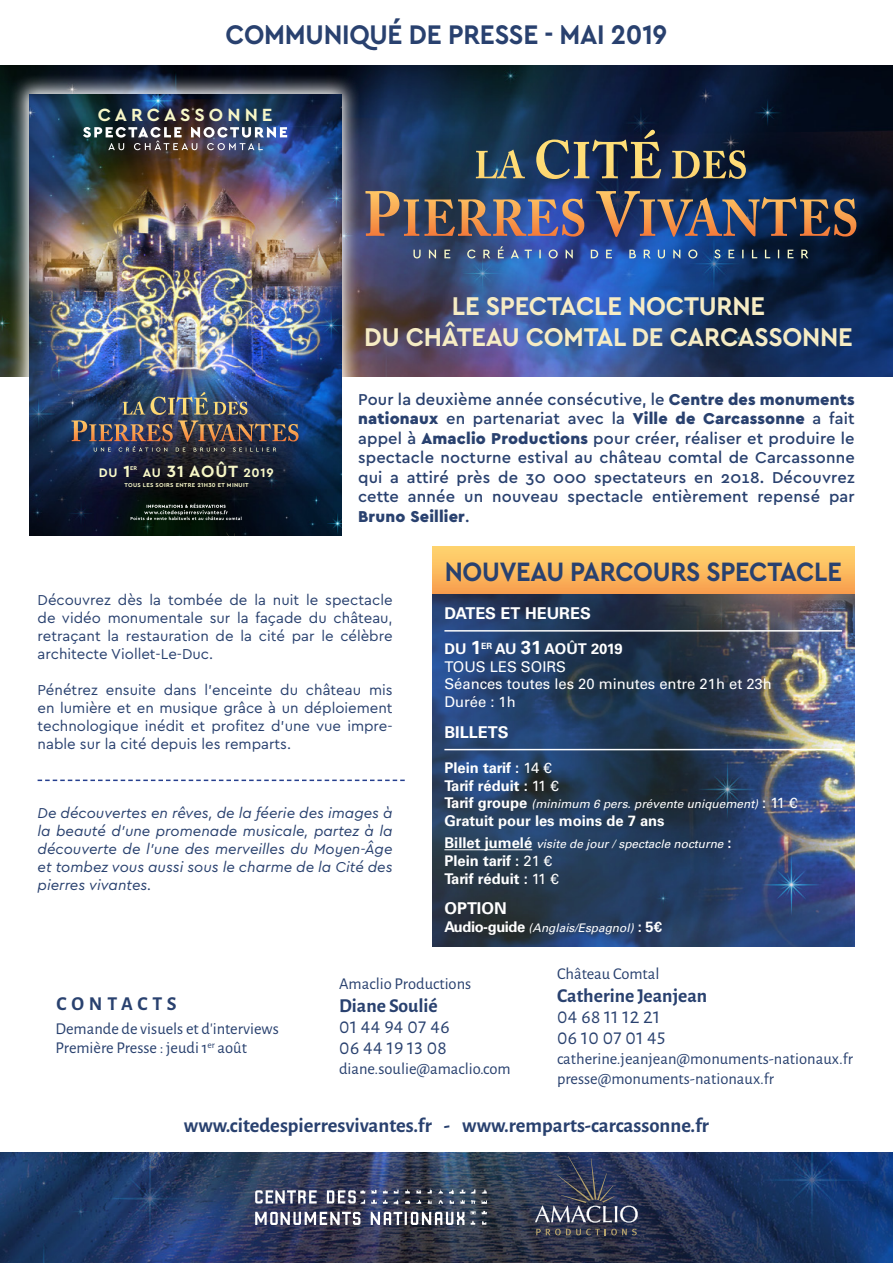
<style>
.page{position:relative;width:893px;height:1263px;background:#fff}
.page>*{position:absolute;margin:0;border:0;box-sizing:border-box;transform-origin:0 0}
.t1{font:700 28.2px "Cera PRO";letter-spacing:-.01em;color:#29416f;scale:.93 1}
.t2{font:700 27.9px "Cera PRO";letter-spacing:-.01em;color:#29416f;scale:.91 1}
.t3{font:700 26.85px "Cera PRO";letter-spacing:-.01em;color:#f6ecc4;scale:.95 1}
.t4{font:700 20.7px "Alegreya Sans";color:#29416f}
.t5{font:19.65px "Alegreya Sans";letter-spacing:.015em;color:#29416f}
.t6{font:700 19.65px "Alegreya Sans";color:#29416f}
.t7{font:700 19.65px "Alegreya Sans";letter-spacing:.24em;color:#29416f}
.t8{font:700 18.45px "Cera PRO";letter-spacing:.215em;color:#f7f7c7}
.t9{font:500 16.5px/19.5px "Cera PRO";letter-spacing:.01em;color:#29416f;text-align:justify}
.t10{font:16.5px "Alegreya Sans";color:#29416f}
.t11{font:700 16.2px "Univers";color:#fff}
.t12{font:15px/18px "Cera PRO";color:#29416f;text-align:justify}
.t13{font:italic 15px/18px "Cera PRO";color:#29416f;text-align:justify}
.t14{font:700 14.7px "Univers";color:#fff}
.t15{font:14.7px "Univers";color:#fff}
.t16{font:700 12.9px "Cera PRO";letter-spacing:.05em;color:#f7f7c7}
.t17{font:italic 11.85px "Univers";color:#fff}
.t18{font:700 6px "Cera PRO";letter-spacing:.05em;color:#f7f7c7}
.t19{font:700 5.85px "Cera PRO";color:#f7f7c7}
.s1{font-size:17.1px}
.s2{font-weight:900}
.s3{font-size:18.75px}
.s4{font-weight:400}
.s5{font-weight:700;font-style:normal;font-size:14.7px}
.s6{font-style:normal;font-size:14.7px}
</style>
<div class="page">
<img style="left:432px;top:594px;width:422px;height:352px">
<img style="left:0;top:66px;width:893px;height:310px">
<hr style="left:444px;top:849px;width:88px;height:1px;background:#fff">
<hr style="left:444px;top:630px;width:398px;height:2px;background:#fff">
<hr style="left:444px;top:749px;width:398px;height:1px;background:#fff">
<img style="left:0;top:1152px;width:893px;height:111px">
<svg style="left:535px;top:1156px;width:103px;height:66px;background:#3d4660"></svg>
<svg style="left:536px;top:1229px;width:101px;height:6px"></svg>
<svg style="left:471px;top:1189px;width:4px;height:4px"></svg>
<svg style="left:428px;top:1189px;width:4px;height:4px"></svg>
<svg style="left:450px;top:1200px;width:4px;height:4px"></svg>
<svg style="left:438px;top:1200px;width:5px;height:4px"></svg>
<svg style="left:416px;top:1200px;width:5px;height:4px"></svg>
<svg style="left:460px;top:1188px;width:5px;height:5px"></svg>
<svg style="left:482px;top:1189px;width:5px;height:4px"></svg>
<svg style="left:482px;top:1221px;width:4px;height:4px"></svg>
<svg style="left:482px;top:1211px;width:5px;height:3px"></svg>
<svg style="left:470px;top:1211px;width:6px;height:3px"></svg>
<svg style="left:371px;top:1189px;width:6px;height:4px"></svg>
<svg style="left:416px;top:1189px;width:5px;height:4px"></svg>
<svg style="left:405px;top:1189px;width:5px;height:4px"></svg>
<svg style="left:405px;top:1200px;width:5px;height:4px"></svg>
<svg style="left:394px;top:1189px;width:5px;height:4px"></svg>
<svg style="left:460px;top:1199px;width:5px;height:5px"></svg>
<svg style="left:438px;top:1189px;width:5px;height:4px"></svg>
<svg style="left:383px;top:1199px;width:15px;height:5px"></svg>
<svg style="left:471px;top:1200px;width:16px;height:4px"></svg>
<svg style="left:471px;top:1220px;width:4px;height:5px"></svg>
<svg style="left:449px;top:1189px;width:5px;height:5px"></svg>
<svg style="left:428px;top:1199px;width:4px;height:5px"></svg>
<svg style="left:383px;top:1190px;width:5px;height:3px"></svg>
<svg style="left:371px;top:1199px;width:6px;height:5px"></svg>
<svg style="left:327px;top:1190px;width:38px;height:14px"></svg>
<svg style="left:255px;top:1190px;width:62px;height:13px"></svg>
<svg style="left:371px;top:1212px;width:93px;height:13px"></svg>
<svg style="left:255px;top:1212px;width:105px;height:13px"></svg>
<img style="left:9px;top:74px;width:352px;height:462px">
<img style="left:29px;top:94px;width:312px;height:441px">
<img style="left:83px;top:127px;width:204px;height:23px">
<svg style="left:131px;top:504px;width:110px;height:16px;background:#323d37"></svg>
<svg style="left:226px;top:532px;width:10px;height:3px"></svg>
<img style="left:72px;top:392px;width:204px;height:60px">
<img style="left:365px;top:191px;width:432px;height:46px">
<svg style="left:536px;top:130px;width:125px;height:49px;background:#4f5455"></svg>
<img style="left:413px;top:246px;width:395px;height:12px">
<svg style="left:38px;top:779px;width:367px;height:2px"></svg>
<div style="left:432px;top:547px;width:422px;height:47px;background:linear-gradient(to bottom,#ffd670,#f89e4d)"></div>
<p class="t1" style="left:226px;top:16px;width:476px">COMMUNIQUÉ DE PRESSE - MAI 2019</p>
<p class="t8" style="left:98px;top:103px;width:176px">CARCASSONNE</p>
<p class="t16" style="left:99px;top:464px;width:33px">DU <span class="s1">1</span></p>
<p class="t19" style="left:130px;top:464px;width:9px">ER</p>
<p class="t16" style="left:143px;top:464px;width:132px">AU <span class="s1">31 AOÛT</span> 2019</p>
<p class="t18" style="left:124px;top:481px;width:126px">TOUS LES SOIRS ENTRE 21H30 ET MINUIT</p>
<p class="t3" style="left:452px;top:288px;width:331px">LE SPECTACLE NOCTURNE</p>
<p class="t3" style="left:364px;top:319px;width:516px">DU CHÂTEAU COMTAL DE CARCASSONNE</p>
<p class="t9" style="left:358px;top:389px;width:498px">Pour la deuxième année consécutive, le <span class="s2">Centre des monuments nationaux</span> en partenariat avec la <span class="s2">Ville de Carcassonne</span> a fait appel à <span class="s2">Amaclio Productions</span> pour créer, réaliser et produire le spectacle nocturne estival au château comtal de Carcassonne qui a attiré près de 30 000 spectateurs en 2018. Découvrez cette année un nouveau spectacle entièrement repensé par <span class="s2">Bruno Seillier</span>.</p>
<p class="t2" style="left:445px;top:553px;width:438px">NOUVEAU PARCOURS SPECTACLE</p>
<p class="t12" style="left:38px;top:590px;width:357px">Découvrez dès la tombée de la nuit le spectacle de vidéo monumentale sur la façade du château, retraçant la restauration de la cité par le célèbre architecte Viollet-Le-Duc.</p>
<p class="t12" style="left:38px;top:680px;width:357px">Pénétrez ensuite dans l’enceinte du château mis en lumière et en musique grâce à un déploiement technologique inédit et profitez d’une vue impre&shy;nable sur la cité depuis les remparts.</p>
<p class="t13" style="left:38px;top:803px;width:357px">De découvertes en rêves, de la féerie des images à la beauté d’une promenade musicale, partez à la découverte de l’une des merveilles du Moyen-Âge et tombez vous aussi sous le charme de la Cité des pierres vivantes.</p>
<p class="t11" style="left:444px;top:604px;width:148px">DATES ET HEURES</p>
<p class="t14" style="left:444px;top:640px;width:180px">DU <span class="s3">1</span><sup>ER</sup> AU <span class="s3">31</span> AOÛT 2019</p>
<p class="t15" style="left:444px;top:658px;width:123px">TOUS LES SOIRS</p>
<p class="t15" style="left:444px;top:675px;width:329px">Séances toutes les 20 minutes entre 21h et 23h</p>
<p class="t15" style="left:444px;top:693px;width:73px">Durée : 1h</p>
<p class="t11" style="left:444px;top:722px;width:66px">BILLETS</p>
<p class="t14" style="left:444px;top:759px;width:109px">Plein tarif : <span class="s4">14 €</span></p>
<p class="t14" style="left:444px;top:777px;width:116px">Tarif réduit : <span class="s4">11 €</span></p>
<p class="t17" style="left:444px;top:797px;width:354px"><span class="s5">Tarif groupe</span> (minimum 6 pers. prévente uniquement) <span class="s6">: 11 €</span></p>
<p class="t14" style="left:444px;top:812px;width:222px">Gratuit pour les moins de 7 ans</p>
<p class="t17" style="left:444px;top:837px;width:289px"><span class="s5">Billet jumelé</span> visite de jour / spectacle nocturne <span class="s5">:</span></p>
<p class="t14" style="left:444px;top:852px;width:109px">Plein tarif : <span class="s4">21 €</span></p>
<p class="t14" style="left:444px;top:870px;width:116px">Tarif réduit : <span class="s4">11 €</span></p>
<p class="t11" style="left:444px;top:899px;width:64px">OPTION</p>
<p class="t17" style="left:444px;top:921px;width:219px"><span class="s5">Audio-guide</span> (Anglais/Espagnol) <span class="s5">: 5€</span></p>
<p class="t10" style="left:557px;top:962px;width:104px">Château Comtal</p>
<p class="t6" style="left:557px;top:982px;width:152px">Catherine Jeanjean</p>
<p class="t5" style="left:557px;top:1004px;width:105px">04 68 11 12 21</p>
<p class="t5" style="left:557px;top:1025px;width:110px">06 10 07 01 45</p>
<p class="t10" style="left:557px;top:1048px;width:297px">catherine.jeanjean@monuments-nationaux.fr</p>
<p class="t10" style="left:557px;top:1067px;width:219px">presse@monuments-nationaux.fr</p>
<p class="t4" style="left:184px;top:1110px;width:527px">www.citedespierresvivantes.fr - www.remparts-carcassonne.fr</p>
<p class="t10" style="left:339px;top:972px;width:134px">Amaclio Productions</p>
<p class="t6" style="left:339px;top:992px;width:100px">Diane Soulié</p>
<p class="t5" style="left:339px;top:1014px;width:112px">01 44 94 07 46</p>
<p class="t5" style="left:339px;top:1035px;width:109px">06 44 19 13 08</p>
<p class="t10" style="left:339px;top:1058px;width:173px">diane.soulie@amaclio.com</p>
<p class="t7" style="left:56px;top:989px;width:122px">CONTACTS</p>
<p class="t10" style="left:56px;top:1017px;width:225px">Demande de visuels et d’interviews</p>
<p class="t10" style="left:56px;top:1037px;width:193px">Première Presse : jeudi 1<sup>er</sup> août</p>
</div>
